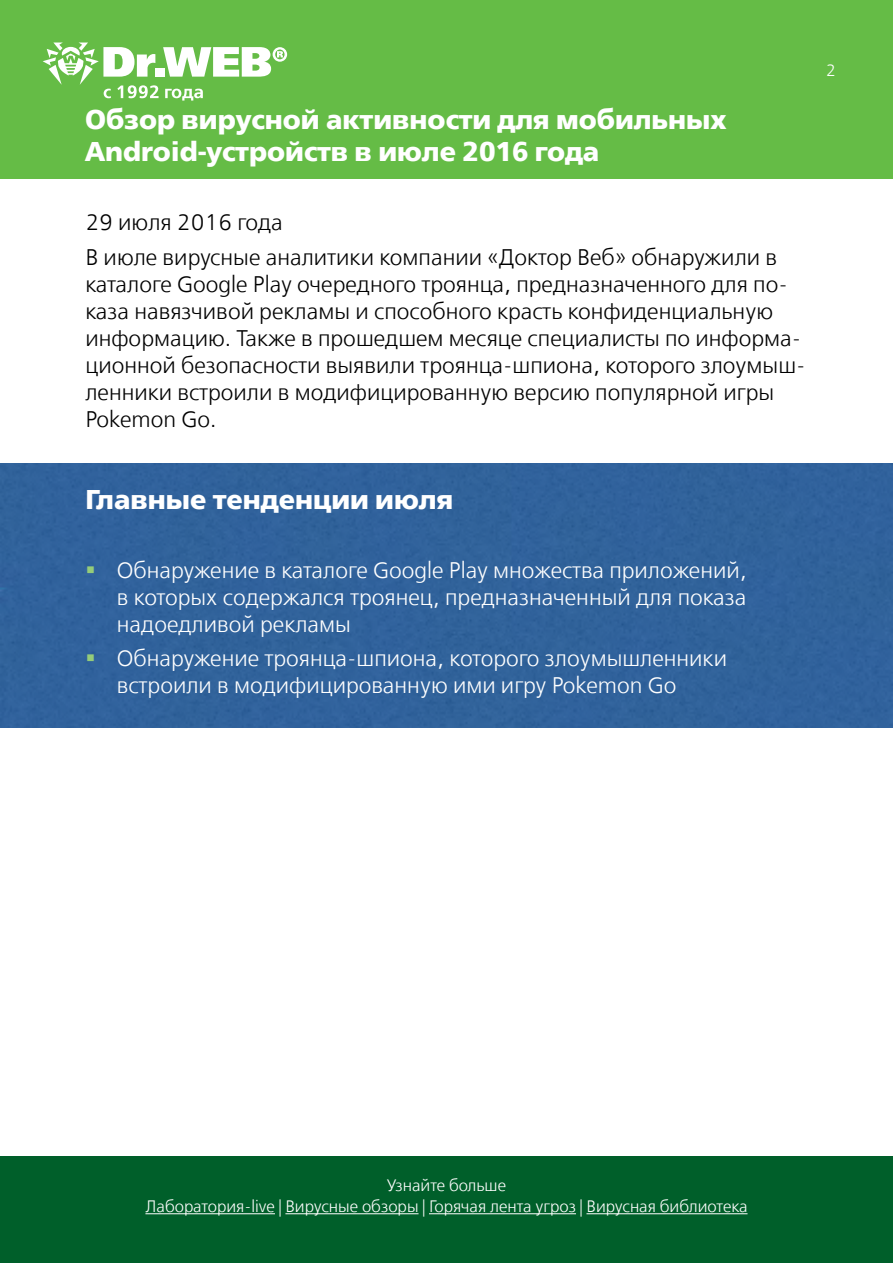
<style>
.page{position:relative;width:893px;height:1263px;background:#fff}
.page>*{position:absolute;margin:0;border:0;box-sizing:border-box;transform-origin:0 0}
.t1{font:27px/32.4px "Free Set Bold C";color:#fff}
.t2{font:22.5px/27px "Free Set Light C";color:#000}
.t3{font:22.5px/27px "Free Set Light C";color:#fff;text-align:justify}
.t4{font:16.5px/21.6px "Free Set Light C";color:#fff;text-align:center}
.s1{color:#95cc79}
</style>
<div class="page">
<div style="left:0;top:0;width:893px;height:179px;background:#65bc46"></div>
<svg style="left:43px;top:43px;width:244px;height:58px"></svg>
<div style="left:0;top:1157px;width:893px;height:106px;background:#005f2a"></div>
<hr style="left:145px;top:1213px;width:130px;height:1px;background:#fff">
<hr style="left:285px;top:1213px;width:134px;height:1px;background:#fff">
<hr style="left:429px;top:1213px;width:147px;height:1px;background:#fff">
<hr style="left:586px;top:1213px;width:161px;height:1px;background:#fff">
<div style="left:0;top:463px;width:893px;height:264px;background:#30629b"></div>
<p class="t1" style="left:85px;top:103px;width:643px">Обзор вирусной активности для мобильных<br>Android-устройств в июле 2016 года</p>
<p class="t2" style="left:85px;top:205px;width:693px;line-height:35.5px">29 июля 2016 года<br>В июле вирусные аналитики компании «Доктор Веб» обнаружили в</p>
<p class="t2" style="left:85px;top:272px;width:722px">каталоге Google Play очередного троянца, предназначенного для по&shy;каза навязчивой рекламы и способного красть конфиденциальную информацию. Также в прошедшем месяце специалисты по информа&shy;ционной безопасности выявили троянца-шпиона, которого злоумыш&shy;ленники встроили в модифицированную версию популярной игры Pokemon Go.</p>
<p class="t4" style="left:826px;top:61px;width:12px">2</p>
<p class="t1" style="left:85px;top:483px;width:369px">Главные тенденции июля</p>
<p class="t3" style="left:117px;top:558px;width:631px;text-indent:-32px"><span class="s1">▪</span> Обнаружение в каталоге Google Play множества приложений, в которых содержался троянец, предназначенный для показа надоедливой рекламы</p>
<p class="t3" style="left:117px;top:645px;width:612px;text-indent:-32px"><span class="s1">▪</span> Обнаружение троянца-шпиона, которого злоумышленники встроили в модифицированную ими игру Pokemon Go</p>
<p class="t4" style="left:145px;top:1175px;width:604px">Узнайте больше<br>Лаборатория-live | Вирусные обзоры | Горячая лента угроз | Вирусная библиотека</p>
</div>
